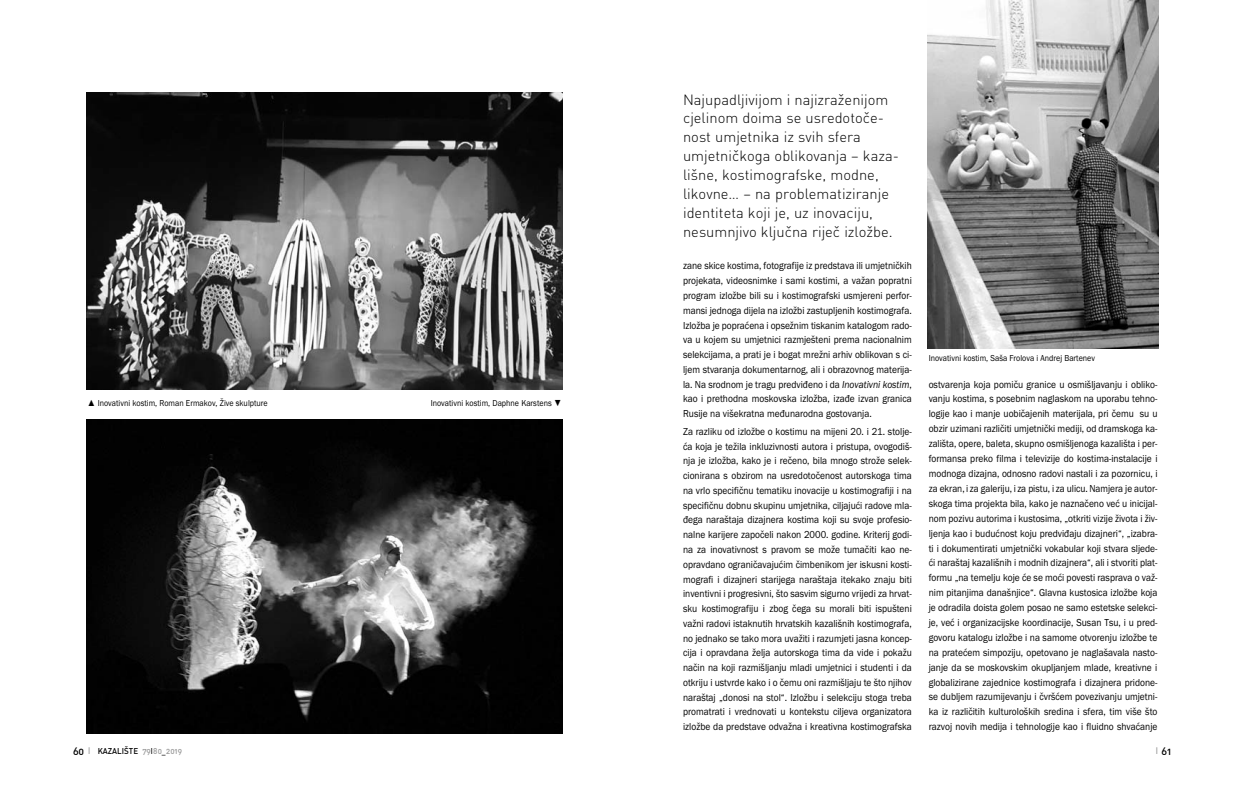
<style>
.page{position:relative;width:1245px;height:812px;background:#fff}
.page>*{position:absolute;margin:0;border:0;box-sizing:border-box;transform-origin:0 0}
.t1{font:14.7px/18.9px "DIN Light Rounded";color:#000}
.t2{font:10.5px/14.7px "Franklin Gothic";color:#000;text-align:justify;scale:.9 1}
.t3{font:10.5px "DIN Medium Rounded";color:#000}
.t4{font:8.85px "Franklin Gothic";color:#000;scale:.9 1}
.t5{font:8.4px "DIN Medium Rounded";color:#000;scale:.95 1}
.s1{font-style:italic}
.s2{font-size:10.5px}
.s3{font-size:9.45px;color:#969696}
.s4{color:#999}
</style>
<div class="page">
<img style="left:86px;top:93px;width:477px;height:296px">
<img style="left:86px;top:419px;width:477px;height:314px">
<img style="left:927px;top:1px;width:231px;height:347px">
<p class="t4" style="left:88px;top:400px;width:202px"><span class="s1">▲</span> Inovativni kostim, Roman Ermakov, Žive skulpture</p>
<p class="t4" style="left:431px;top:400px;width:147px">Inovativni kostim, Daphne Karstens <span class="s1">▼</span></p>
<p class="t1" style="left:683px;top:91px;width:217px">Najupadljivijom i najizraženijom cjelinom doima se usredotoče&shy;nost umjetnika iz svih sfera umjetničkoga oblikovanja √ kaza&shy;lišne, kostimografske, modne, likovne… √ na problematiziranje identiteta koji je, uz inovaciju, nesumnjivo ključna riječ izložbe.</p>
<p class="t2" style="left:683px;top:259px;width:256px">zane skice kostima, fotografije iz predstava ili umjetničkih projekata, videosnimke i sami kostimi, a važan po pratni program izložbe bili su i kostimografski usmjereni per for - mansi jednoga dijela na izložbi zastupljenih kostimografa.<br>Izložba je popraćena i opsežnim tiskanim katalogom rado&shy;va u kojem su umjetnici razmješteni prema na cio nalnim selekcijama, a prati je i bogat mrežni arhiv obli kovan s ci - ljem stvaranja dokumentarnog, ali i obrazovnog materija&shy;la. Na srodnom je tragu predviđeno i da <span class="s1">Inovativni kos tim</span>, kao i prethodna moskovska izložba, izađe izvan granica Rusije na višekratna međunarodna gostovanja.</p>
<p class="t2" style="left:683px;top:424px;width:256px">Za razliku od izložbe o kostimu na mijeni 20. i 21. stolje&shy;ća koja je težila inkluzivnosti autora i pristupa, ovogodiš&shy;nja je izložba, kako je i rečeno, bila mnogo strože selek&shy;cionirana s obzirom na usredotočenost autorskoga tima na vrlo specifičnu tematiku inovacije u kostimografiji i na specifičnu dobnu skupinu umjetnika, ciljajući radove mla&shy;đega naraštaja dizajnera kostima koji su svoje profesio&shy;nalne karijere započeli nakon 2000. godine. Kriterij godi&shy;na za inovativnost s pravom se može tumačiti kao ne - opravdano ograničavajućim čimbenikom jer iskusni kosti&shy;mografi i dizajneri starijega naraštaja itekako znaju biti inventivni i progresivni, što sasvim sigurno vrijedi za hrvat&shy;sku kostimografiju i zbog čega su morali biti ispušteni važni radovi istaknutih hrvatskih kazališnih kostimografa, no jednako se tako mora uvažiti i razumjeti jasna koncep - cija i opravdana želja autorskoga tima da vide i pokažu način na koji razmišljanju mladi umjetnici i studenti i da otkriju i ustvrde kako i o čemu oni razmišljaju te što njihov naraštaj „donosi na stol“. Izložbu i selekciju stoga treba promatrati i vrednovati u kontekstu ciljeva organizatora izložbe da predstave odvažna i kreativna kostimografska</p>
<p class="t4" style="left:928px;top:355px;width:186px">Inovativni kostim, Saša Frolova i Andrej Bartenev</p>
<p class="t2" style="left:928px;top:377px;width:256px">ostvarenja koja pomiču granice u osmišljavanju i obliko&shy;vanju kostima, s posebnim naglaskom na uporabu tehno&shy;logije kao i manje uobičajenih materijala, pri čemu su u obzir uzimani različiti umjetnički mediji, od dramskoga ka - za lišta, opere, baleta, skupno osmišljenoga kazališta i per - formansa preko filma i televizije do kostima-instalacije i modnoga dizajna, odnosno radovi nastali i za pozornicu, i za ekran, i za galeriju, i za pistu, i za ulicu. Namjera je autor - skoga tima projekta bila, kako je naznačeno već u inicijal&shy;nom pozivu autorima i kustosima, „otkriti vizije života i živ&shy;ljenja kao i budućnost koju predviđaju dizajneri“, „izabra&shy;ti i dokumentirati umjetnički vokabular koji stvara sljede&shy;ći naraštaj kazališnih i modnih dizajnera“, ali i stvoriti plat&shy;formu „na temelju koje će se moći povesti rasprava o važ&shy;nim pitanjima današnjice“. Glavna kustosica izložbe koja je odradila doista golem posao ne samo estetske selekci&shy;je, već i organizacijske koordinacije, Susan Tsu, i u pred&shy;govoru katalogu izložbe i na samome otvorenju izložbe te na pratećem simpoziju, opetovano je naglašavala nasto&shy;janje da se moskovskim okupljanjem mlade, kreativne i globalizirane zajednice kostimografa i dizajnera pridone&shy;se dubljem razumijevanju i čvršćem povezivanju umjetni&shy;ka iz različitih kulturoloških sredina i sfera, tim više što razvoj novih medija i tehnologije kao i fluidno shvaćanje</p>
<p class="t5" style="left:73px;top:747px;width:116px"><span class="s2">60</span> <span class="s3">I</span> KAZALIŠTE <span class="s4">79</span>I<span class="s4">80</span>_<span class="s4">2019</span></p>
<p class="t3" style="left:1155px;top:747px;width:17px"><span class="s3">I</span> 61</p>
</div>
